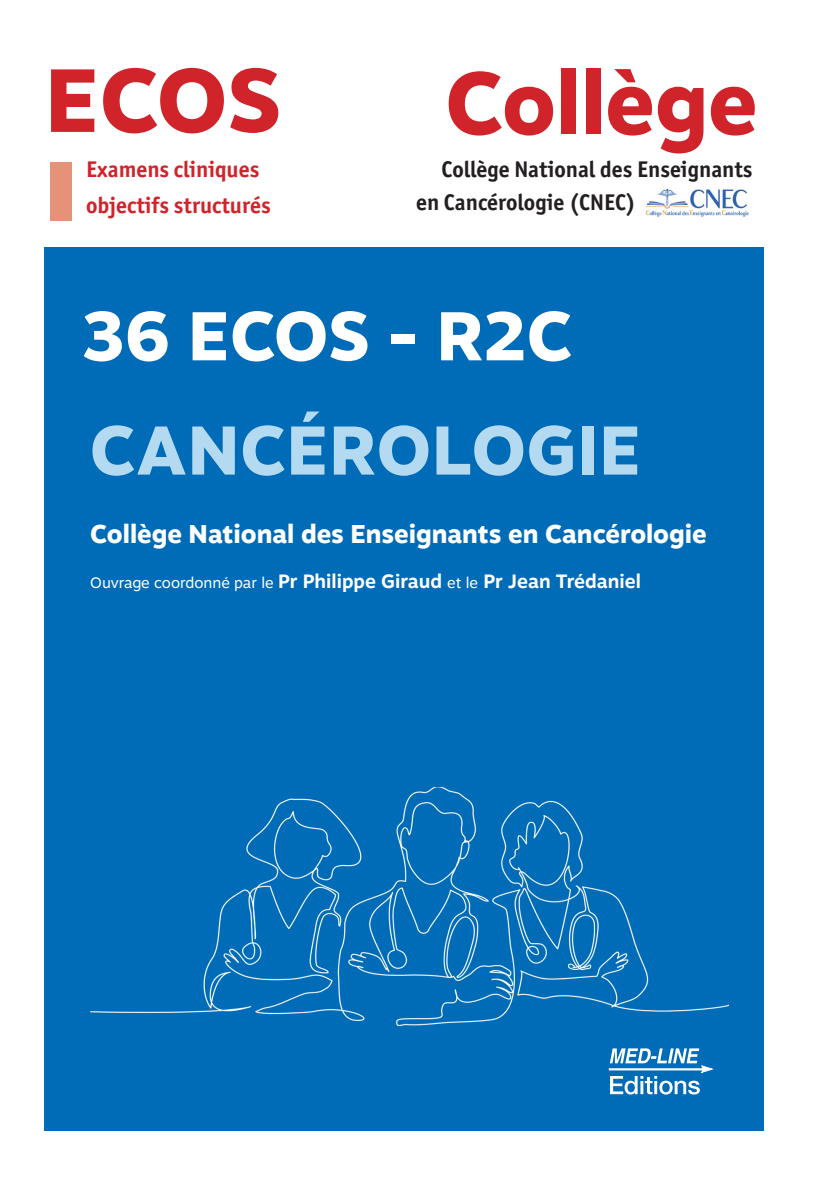
<style>
.page{position:relative;width:815px;height:1195px;background:#fff}
.page>*{position:absolute;margin:0;border:0;box-sizing:border-box;transform-origin:0 0}
.t1{font:800 89.25px "Motiva Sans";color:#d1232a}
.t2{font:800 87.5px "Motiva Sans";color:#d1232a}
.t3{font:800 68.6px "Motiva Sans";letter-spacing:.01em;color:#d4effb}
.t4{font:800 68.6px "Motiva Sans";color:#fff}
.t5{font:800 25.72px "Motiva Sans";color:#fff}
.t6{font:700 22.75px/32.9px "Officina Sans ITC Pro";color:#231f20}
.t7{font:700 22.75px/36.8px "Officina Sans ITC Pro";color:#d1232a}
.t8{font:700 19.25px "Motiva Sans";color:#fff}
.s1{font-weight:400;font-size:15.05px}
</style>
<div class="page">
<div style="left:44px;top:248px;width:719px;height:883px;background:#006bb6"></div>
<hr style="left:609px;top:1068px;width:94px;height:2px;background:#fff">
<svg style="left:610px;top:1048px;width:104px;height:46px"></svg>
<img style="left:645px;top:188px;width:104px;height:29px">
<div style="left:50px;top:162px;width:22px;height:58px;background:#e59279"></div>
<img style="left:91px;top:787px;width:637px;height:238px">
<h1 class="t1" style="left:45px;top:35px;width:238px">ECOS</h1>
<p class="t7" style="left:86px;top:150px;width:186px">Examens cliniques objectifs structurés</p>
<h2 class="t2" style="left:445px;top:39px;width:314px">Collège</h2>
<p class="t6" style="left:416px;top:152px;width:338px;text-indent:25px">Collège National des Enseignants en Cancérologie (CNEC)</p>
<h3 class="t4" style="left:82px;top:286px;width:491px">36 ECOS - R2C</h3>
<h3 class="t3" style="left:90px;top:400px;width:553px">CANCÉROLOGIE</h3>
<h3 class="t5" style="left:90px;top:514px;width:618px">Collège National des Enseignants en Cancérologie</h3>
<p class="t8" style="left:90px;top:567px;width:552px"><span class="s1">Ouvrage coordonné par le</span> Pr Philippe Giraud <span class="s1">et le</span> Pr Jean Trédaniel</p>
</div>
